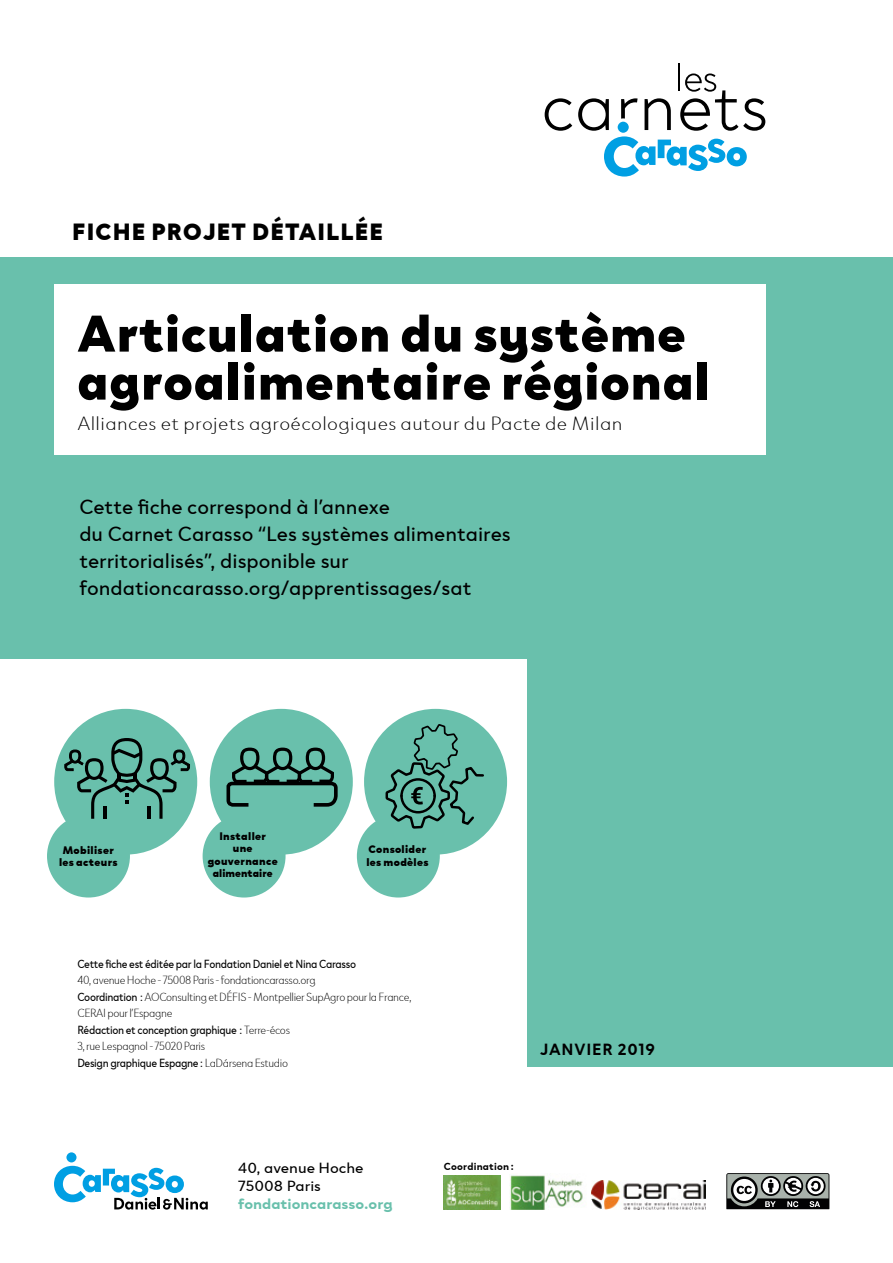
<style>
.page{position:relative;width:893px;height:1263px;background:#fff}
.page>*{position:absolute;margin:0;border:0;box-sizing:border-box;transform-origin:0 0}
.t1{font:900 52.5px/48px "TRY Clother";letter-spacing:.02em;color:#000}
.t2{font:900 24px "TRY Clother";letter-spacing:.05em;color:#000}
.t3{font:21px/27px "TRY Clother";color:#000}
.t4{font:300 19.5px "TRY Clother";letter-spacing:.02em;color:#000}
.t5{font:700 16.5px "TRY Clother";letter-spacing:.05em;color:#000}
.t6{font:15px "TRY Clother";color:#000;scale:1.05 1}
.t7{font:700 15px "TRY Clother";color:#69c0ac;scale:1.05 1}
.t8{font:300 12px/16.5px "TRY Clother";letter-spacing:-.03em;color:#000;scale:.9 1}
.t9{font:12px "TRY Clother";letter-spacing:-.03em;color:#000;scale:.9 1}
.t10{font:900 11.1px/12.6px "TRY Clother";letter-spacing:.03em;color:#000;text-align:center}
.t11{font:700 10.5px "TRY Clother";letter-spacing:.02em;color:#000}
.s1{font-weight:400}
</style>
<div class="page">
<div style="left:527px;top:257px;width:366px;height:810px;background:#69c0ac"></div>
<div style="left:0;top:257px;width:570px;height:401px;background:#69c0ac"></div>
<svg style="left:545px;top:98px;width:27px;height:33px"></svg>
<hr style="left:678px;top:63px;width:2px;height:28px;background:#000">
<svg style="left:578px;top:73px;width:187px;height:104px"></svg>
<img style="left:444px;top:1175px;width:57px;height:34px">
<img style="left:509px;top:1175px;width:74px;height:34px">
<img style="left:592px;top:1180px;width:114px;height:29px">
<svg style="left:726px;top:1173px;width:103px;height:36px"></svg>
<div style="left:66px;top:1152px;width:11px;height:10px;background:#009fe3;border-radius:50%"></div>
<svg style="left:54px;top:1166px;width:154px;height:43px"></svg>
<div style="left:364px;top:709px;width:143px;height:146px;background:#69c0ac;border-radius:50%"></div>
<div style="left:357px;top:814px;width:83px;height:83px;background:#69c0ac;border-radius:50%"></div>
<svg style="left:384px;top:658px;width:101px;height:196px"></svg>
<div style="left:210px;top:709px;width:143px;height:146px;background:#69c0ac;border-radius:50%"></div>
<div style="left:203px;top:814px;width:83px;height:83px;background:#69c0ac;border-radius:50%"></div>
<svg style="left:226px;top:747px;width:112px;height:60px"></svg>
<div style="left:54px;top:709px;width:143px;height:146px;background:#69c0ac;border-radius:50%"></div>
<div style="left:47px;top:814px;width:83px;height:83px;background:#69c0ac;border-radius:50%"></div>
<svg style="left:64px;top:738px;width:126px;height:81px"></svg>
<div style="left:54px;top:285px;width:711px;height:170px;background:#fff"></div>
<h2 class="t2" style="left:72px;top:218px;width:312px">FICHE PROJET DÉTAILLÉE</h2>
<h1 class="t1" style="left:77px;top:309px;width:634px">Articulation du système agroalimentaire régional</h1>
<h3 class="t4" style="left:77px;top:408px;width:546px">Alliances et projets agroécologiques autour du Pacte de Milan</h3>
<h3 class="t3" style="left:79px;top:493px;width:433px">Cette fiche correspond à l’annexe<br>du Carnet Carasso “Les systèmes alimentaires territorialisés”, disponible sur fondationcarasso.org/apprentissages/sat</h3>
<p class="t10" style="left:59px;top:843px;width:60px">Mobiliser les acteurs</p>
<p class="t10" style="left:208px;top:829px;width:72px">Installer<br>une gouvernance alimentaire</p>
<p class="t10" style="left:366px;top:843px;width:64px;text-align:left">Consolider les modèles</p>
<p class="t9" style="left:77px;top:954px;width:311px">Cette fiche est éditée par la Fondation Daniel et Nina Carasso</p>
<p class="t8" style="left:77px;top:972px;width:373px">40, avenue Hoche - 75008 Paris - fondationcarasso.org<br><span class="s1">Coordination :</span> AOConsulting et DÉFIS - Montpellier SupAgro pour la France, CERAI pour l’Espagne<br><span class="s1">Rédaction et conception graphique :</span> Terre-écos<br>3, rue Lespagnol - 75020 Paris<br><span class="s1">Design graphique Espagne :</span> LaDársena Estudio</p>
<h3 class="t5" style="left:540px;top:1040px;width:117px">JANVIER 2019</h3>
<p class="t6" style="left:238px;top:1156px;width:121px">40, avenue Hoche</p>
<p class="t11" style="left:444px;top:1160px;width:72px">Coordination :</p>
<p class="t6" style="left:238px;top:1174px;width:80px">75008 Paris</p>
<p class="t7" style="left:238px;top:1195px;width:148px">fondationcarasso.org</p>
</div>
